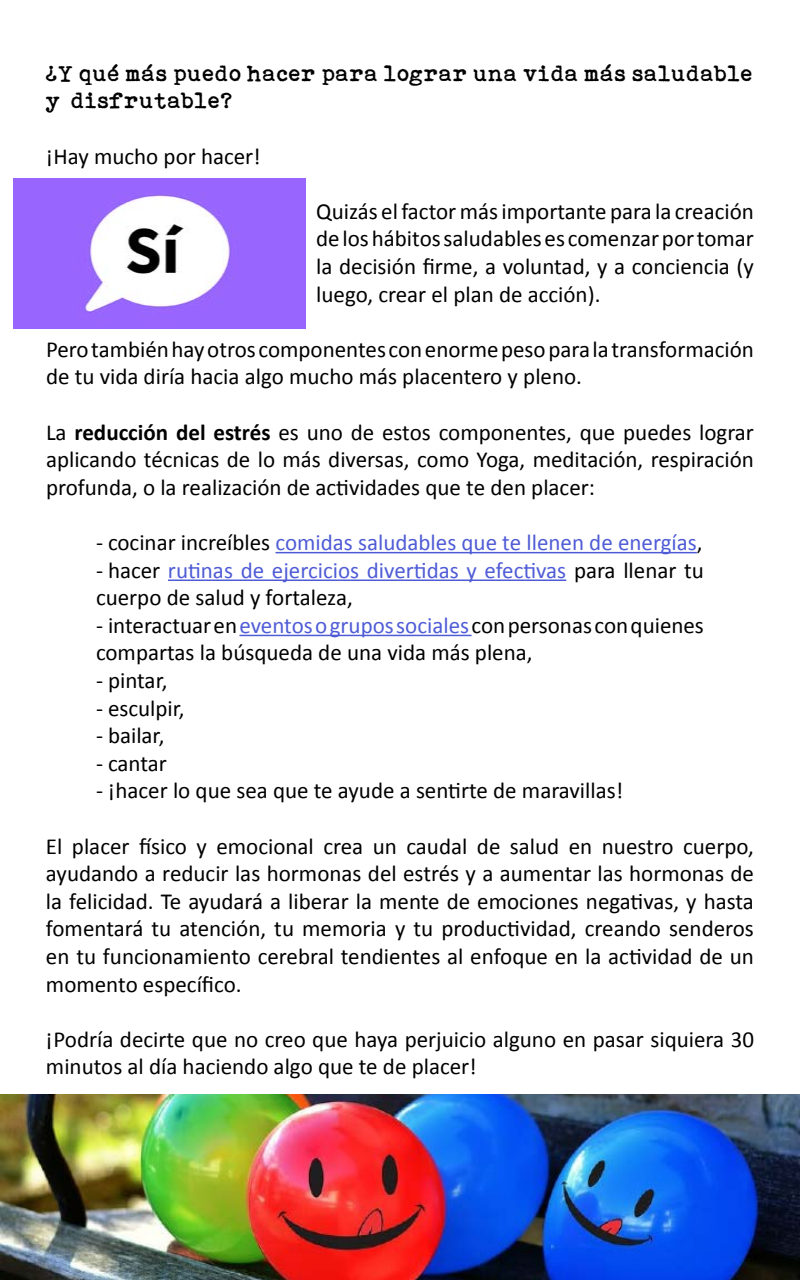
<style>
.page{position:relative;width:800px;height:1280px;background:#fff}
.page>*{position:absolute;margin:0;border:0;box-sizing:border-box;transform-origin:0 0}
.t1{font:23px/27.6px "Calibri";color:#000}
.t2{font:23px/27.6px "Bohemian typewriter";color:#000}
.t3{font:23px "Calibri";color:#4f5cd6}
.s1{font-weight:700}
.s2{color:#000}
.s3{color:#4f5cd6}
</style>
<div class="page">
<hr style="left:276px;top:552px;width:421px;height:1px;background:#4f5cd6">
<hr style="left:168px;top:580px;width:398px;height:1px;background:#4f5cd6">
<hr style="left:239px;top:635px;width:233px;height:1px;background:#4f5cd6">
<img style="left:14px;top:178px;width:291px;height:150px">
<img style="left:0;top:1094px;width:800px;height:186px">
<p class="t2" style="left:46px;top:59px;width:709px">¿Y qué más puedo hacer para lograr una vida más saludable y disfrutable?</p>
<p class="t1" style="left:46px;top:142px;width:216px">¡Hay mucho por hacer!</p>
<p class="t1" style="left:316px;top:197px;width:439px;text-align:justify">Quizás el factor más importante para la creación de los hábitos saludables es comenzar por tomar la decisión firme, a voluntad, y a conciencia (y luego, crear el plan de acción).</p>
<p class="t1" style="left:46px;top:335px;width:709px">Pero también hay otros componentes con enorme peso para la transformación de tu vida diría hacia algo mucho más placentero y pleno.</p>
<p class="t1" style="left:46px;top:418px;width:710px;text-align:justify">La <span class="s1">reducción del estrés</span> es uno de estos componentes, que puedes lograr aplicando técnicas de lo más diversas, como Yoga, meditación, respiración profunda, o la realización de actividades que te den placer:</p>
<p class="t3" style="left:96px;top:528px;width:608px"><span class="s2">- cocinar increíbles</span> comidas saludables que te llenen de energías<span class="s2">,</span></p>
<p class="t1" style="left:96px;top:556px;width:609px">- hacer <span class="s3">rutinas de ejercicios divertidas y efectivas</span> para llenar tu cuerpo de salud y fortaleza,</p>
<p class="t1" style="left:96px;top:611px;width:609px">- interactuar en <span class="s3">eventos o grupos sociales</span> con personas con quienes compartas la búsqueda de una vida más plena,</p>
<p class="t1" style="left:96px;top:667px;width:73px">- pintar,</p>
<p class="t1" style="left:96px;top:694px;width:90px">- esculpir,</p>
<p class="t1" style="left:96px;top:722px;width:70px">- bailar,</p>
<p class="t1" style="left:96px;top:749px;width:72px">- cantar</p>
<p class="t1" style="left:96px;top:777px;width:529px">- ¡hacer lo que sea que te ayude a sentirte de maravillas!</p>
<p class="t1" style="left:46px;top:832px;width:710px;text-align:justify">El placer físico y emocional crea un caudal de salud en nuestro cuerpo, ayudando a reducir las hormonas del estrés y a aumentar las hormonas de la felicidad. Te ayudará a liberar la mente de emociones negativas, y hasta fomentará tu atención, tu memoria y tu productividad, creando senderos en tu funcionamiento cerebral tendientes al enfoque en la actividad de un momento específico.</p>
<p class="t1" style="left:46px;top:1025px;width:710px">¡Podría decirte que no creo que haya perjuicio alguno en pasar siquiera 30 minutos al día haciendo algo que te de placer!</p>
</div>
